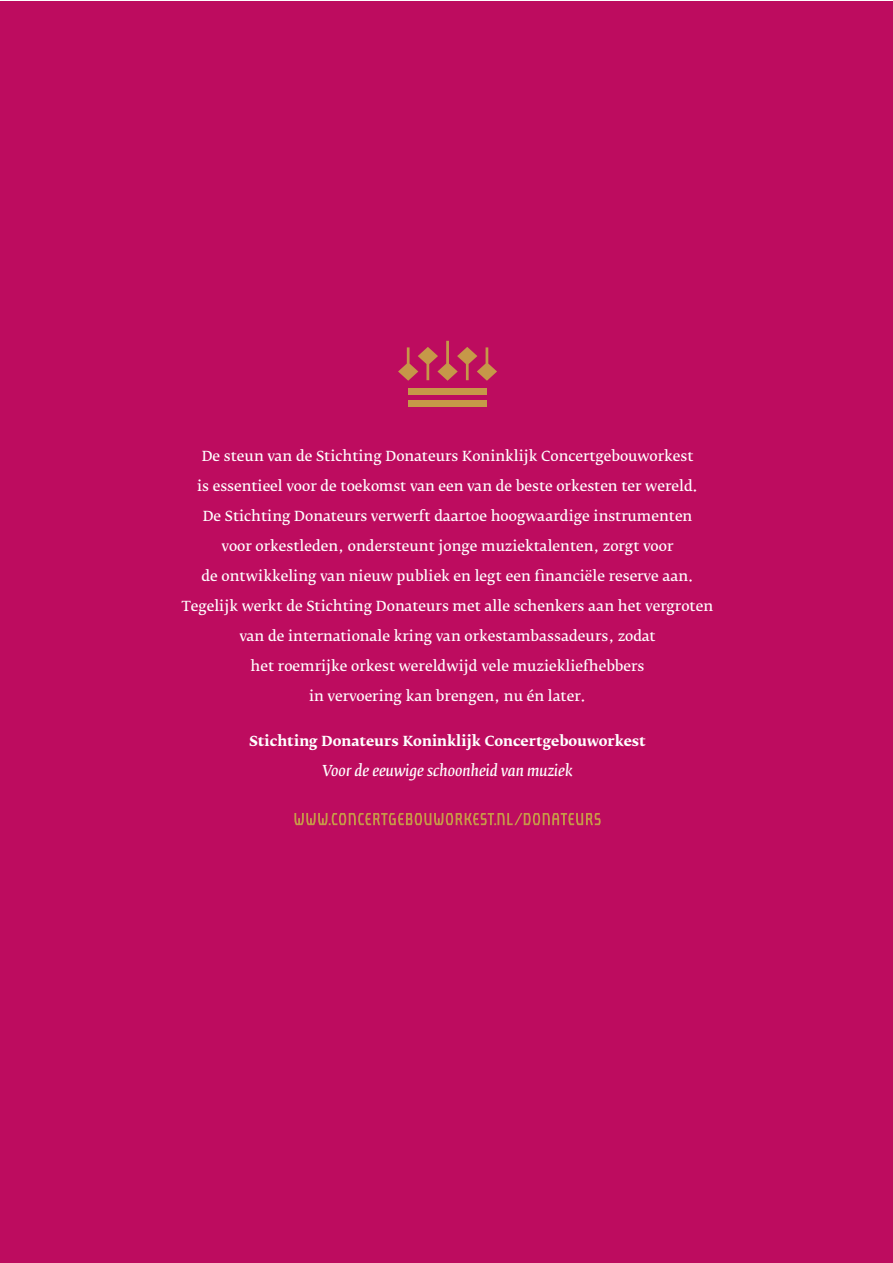
<style>
.page{position:relative;width:893px;height:1263px;background:#fff}
.page>*{position:absolute;margin:0;border:0;box-sizing:border-box;transform-origin:0 0}
.t1{font:italic 15px "Fedra Serif B";color:#fff}
.t2{font:13.8px/30px "Fedra Serif B";color:#fff;text-align:center}
.t3{font:700 13.8px "Fedra Serif B";color:#fff}
</style>
<div class="page">
<div style="left:0;top:1px;width:893px;height:1262px;background:#bd0c5f"></div>
<svg style="left:294px;top:813px;width:307px;height:12px"></svg>
<div style="left:408px;top:400px;width:79px;height:7px;background:#c69848"></div>
<div style="left:408px;top:388px;width:79px;height:6px;background:#c69848"></div>
<svg style="left:398px;top:341px;width:99px;height:40px"></svg>
<p class="t2" style="left:182px;top:441px;width:533px">De steun van de Stichting Donateurs Koninklijk Concertgebouworkest<br>is essentieel voor de toekomst van een van de beste orkesten ter wereld.<br>De Stichting Donateurs verwerft daartoe hoogwaardige instrumenten<br>voor orkestleden, ondersteunt jonge muziektalenten, zorgt voor<br>de ontwikkeling van nieuw publiek en legt een financiële reserve aan.<br>Tegelijk werkt de Stichting Donateurs met alle schenkers aan het vergroten van de internationale kring van orkestambassadeurs, zodat<br>het roemrijke orkest wereldwijd vele muziekliefhebbers<br>in vervoering kan brengen, nu én later.</p>
<p class="t3" style="left:249px;top:733px;width:399px">Stichting Donateurs Koninklijk Concertgebouworkest</p>
<p class="t1" style="left:323px;top:762px;width:251px">Voor de eeuwige schoonheid van muziek</p>
</div>
